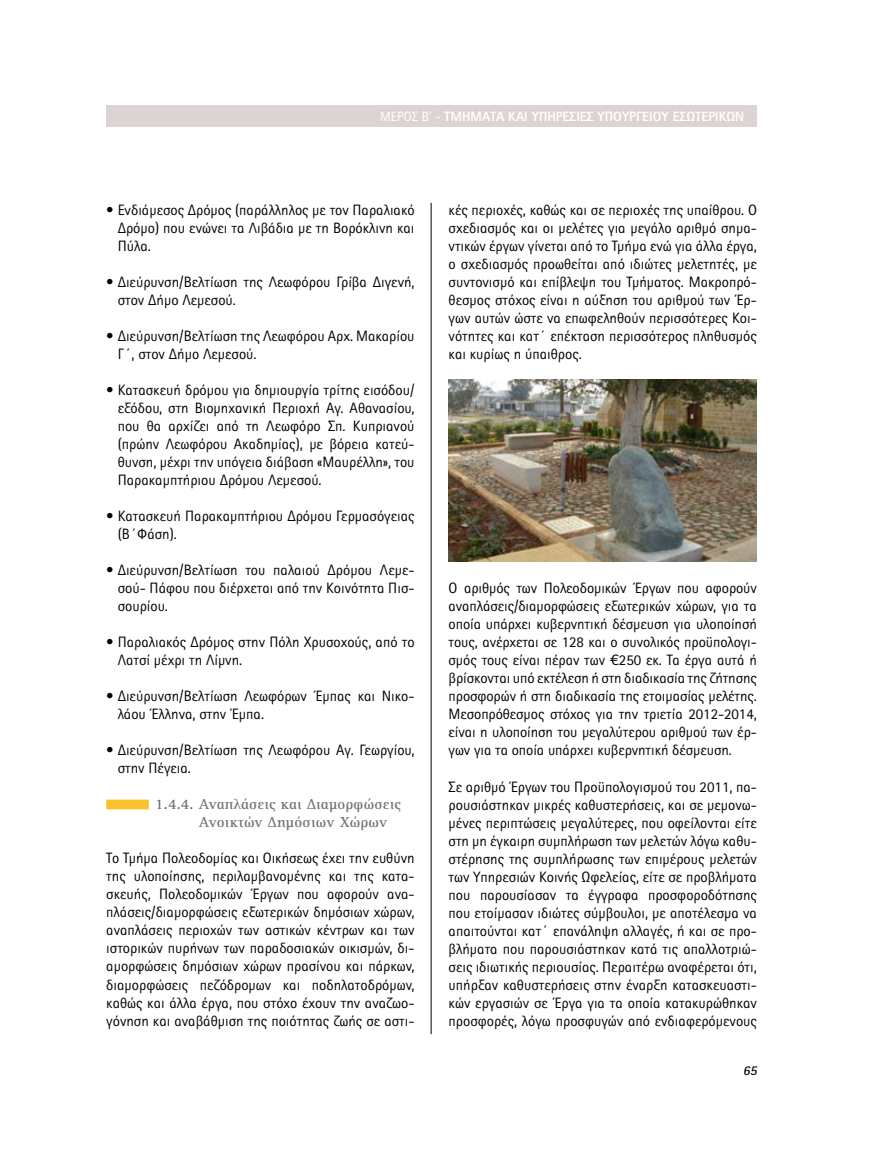
<style>
.page{position:relative;width:893px;height:1149px;background:#fff}
.page>*{position:absolute;margin:0;border:0;box-sizing:border-box;transform-origin:0 0}
.t1{font:15px/18px "Rotis Sans Hel";color:#000;text-align:justify}
.t2{font:700 15px/18px "Rotis Serif Hel";letter-spacing:.02em;color:#747378}
.t3{font:800 13.5px "Rotis Sans Hel";color:#fff}
.t4{font:italic 700 13.5px "Rotis Sans Hel";color:#000}
.s1{font-weight:400}
</style>
<div class="page">
<div style="left:106px;top:105px;width:651px;height:21px;background:#ded3d3"></div>
<hr style="left:431px;top:203px;width:1px;height:830px;background:#000">
<div style="left:106px;top:799px;width:43px;height:10px;background:#fac228"></div>
<img style="left:449px;top:380px;width:308px;height:181px">
<p class="t3" style="left:380px;top:109px;width:365px"><span class="s1">ΜEΡΟΣ Β’ -</span> ΤΜΗΜΑΤΑ ΚΑΙ ΥΠΗΡΕΣΙΕΣ ΥΠΟΥΡΓΕΙΟΥ ΕΣΩΤΕΡΙΚΩΝ</p>
<p class="t1" style="left:118px;top:201px;width:298px;text-indent:-11px">• Ενδιάμεσος Δρόμος (παράλληλος με τον Παραλιακό Δρόμο) που ενώνει τα Λιβάδια με τη Βορόκλινη και Πύλα.</p>
<p class="t1" style="left:118px;top:273px;width:298px;text-indent:-11px">• Διεύρυνση/Βελτίωση της Λεωφόρου Γρίβα Διγενή, στον Δήμο Λεμεσού.</p>
<p class="t1" style="left:118px;top:327px;width:298px;text-indent:-11px">• Διεύρυνση/Βελτίωση της Λεωφόρου Αρχ. Μακαρίου<br>Γ΄, στον Δήμο Λεμεσού.</p>
<p class="t1" style="left:118px;top:381px;width:298px;text-indent:-11px">• Κατασκευή δρόμου για δημιουργία τρίτης εισόδου/ εξόδου, στη Βιομηχανική Περιοχή Αγ. Αθανασίου, που θα αρχίζει από τη Λεωφόρο Σπ. Κυπριανού (πρώην Λεωφόρου Ακαδημίας), με βόρεια κατεύ&shy;θυνση, μέχρι την υπόγεια διάβαση «Μαυρέλλη», του Παρακαμπτήριου Δρόμου Λεμεσού.</p>
<p class="t1" style="left:118px;top:507px;width:298px;text-indent:-11px">• Κατασκευή Παρακαμπτήριου Δρόμου Γερμασόγειας (Β΄Φάση).</p>
<p class="t1" style="left:118px;top:561px;width:298px;text-indent:-11px">• Διεύρυνση/Βελτίωση του παλαιού Δρόμου Λεμε&shy;σού- Πάφου που διέρχεται από την Κοινότητα Πισ&shy;σουρίου.</p>
<p class="t1" style="left:118px;top:633px;width:298px;text-indent:-11px">• Παραλιακός Δρόμος στην Πόλη Χρυσοχούς, από το<br>Λατσί μέχρι τη Λίμνη.</p>
<p class="t1" style="left:118px;top:687px;width:298px;text-indent:-11px">• Διεύρυνση/Βελτίωση Λεωφόρων Έμπας και Νικο&shy;λάου Έλληνα, στην Έμπα.</p>
<p class="t1" style="left:118px;top:741px;width:298px;text-indent:-11px">• Διεύρυνση/Βελτίωση της Λεωφόρου Αγ. Γεωργίου, στην Πέγεια.</p>
<p class="t2" style="left:199px;top:795px;width:204px;text-indent:-44px">1.4.4. Αναπλάσεις και Διαμορφώσεις<br>Ανοικτών Δημόσιων Χώρων</p>
<p class="t1" style="left:106px;top:849px;width:310px">Το Τμήμα Πολεοδομίας και Οικήσεως έχει την ευθύνη της υλοποίησης, περιλαμβανομένης και της κατα&shy;σκευής, Πολεοδομικών Έργων που αφορούν ανα&shy;πλάσεις/διαμορφώσεις εξωτερικών δημόσιων χώρων, αναπλάσεις περιοχών των αστικών κέντρων και των ιστορικών πυρήνων των παραδοσιακών οικισμών, δι&shy;αμορφώσεις δημόσιων χώρων πρασίνου και πάρκων, διαμορφώσεις πεζόδρομων και ποδηλατοδρόμων, καθώς και άλλα έργα, που στόχο έχουν την αναζωο&shy;γόνηση και αναβάθμιση της ποιότητας ζωής σε αστι-</p>
<p class="t1" style="left:449px;top:201px;width:310px">κές περιοχές, καθώς και σε περιοχές της υπαίθρου. Ο σχεδιασμός και οι μελέτες για μεγάλο αριθμό σημα&shy;ντικών έργων γίνεται από το Τμήμα ενώ για άλλα έργα, ο σχεδιασμός προωθείται από ιδιώτες μελετητές, με συντονισμό και επίβλεψη του Τμήματος. Μακροπρό&shy;θεσμος στόχος είναι η αύξηση του αριθμού των Έρ&shy;γων αυτών ώστε να επωφεληθούν περισσότερες Κοι&shy;νότητες και κατ΄ επέκταση περισσότερος πληθυσμός και κυρίως η ύπαιθρος.</p>
<p class="t1" style="left:449px;top:579px;width:310px">Ο αριθμός των Πολεοδομικών Έργων που αφορούν αναπλάσεις/διαμορφώσεις εξωτερικών χώρων, για τα οποία υπάρχει κυβερνητική δέσμευση για υλοποίησή τους, ανέρχεται σε 128 και ο συνολικός προϋπολογι&shy;σμός τους είναι πέραν των €250 εκ. Τα έργα αυτά ή βρίσκονται υπό εκτέλεση ή στη διαδικασία της ζήτησης προσφορών ή στη διαδικασία της ετοιμασίας μελέτης.<br>Μεσοπρόθεσμος στόχος για την τριετία 2012-2014, είναι η υλοποίηση του μεγαλύτερου αριθμού των έρ&shy;γων για τα οποία υπάρχει κυβερνητική δέσμευση.</p>
<p class="t1" style="left:449px;top:777px;width:310px">Σε αριθμό Έργων του Προϋπολογισμού του 2011, πα&shy;ρουσιάστηκαν μικρές καθυστερήσεις, και σε μεμονω&shy;μένες περιπτώσεις μεγαλύτερες, που οφείλονται είτε στη μη έγκαιρη συμπλήρωση των μελετών λόγω καθυ&shy;στέρησης της συμπλήρωσης των επιμέρους μελετών των Υπηρεσιών Κοινής Ωφελείας, είτε σε προβλήματα που παρουσίασαν τα έγγραφα προσφοροδότησης που ετοίμασαν ιδιώτες σύμβουλοι, με αποτέλεσμα να απαιτούνται κατ΄ επανάληψη αλλαγές, ή και σε προ&shy;βλήματα που παρουσιάστηκαν κατά τις απαλλοτριώ&shy;σεις ιδιωτικής περιουσίας. Περαιτέρω αναφέρεται ότι, υπήρξαν καθυστερήσεις στην έναρξη κατασκευαστι&shy;κών εργασιών σε Έργα για τα οποία κατακυρώθηκαν προσφορές, λόγω προσφυγών από ενδιαφερόμενους</p>
<p class="t4" style="left:743px;top:1061px;width:16px">65</p>
</div>
